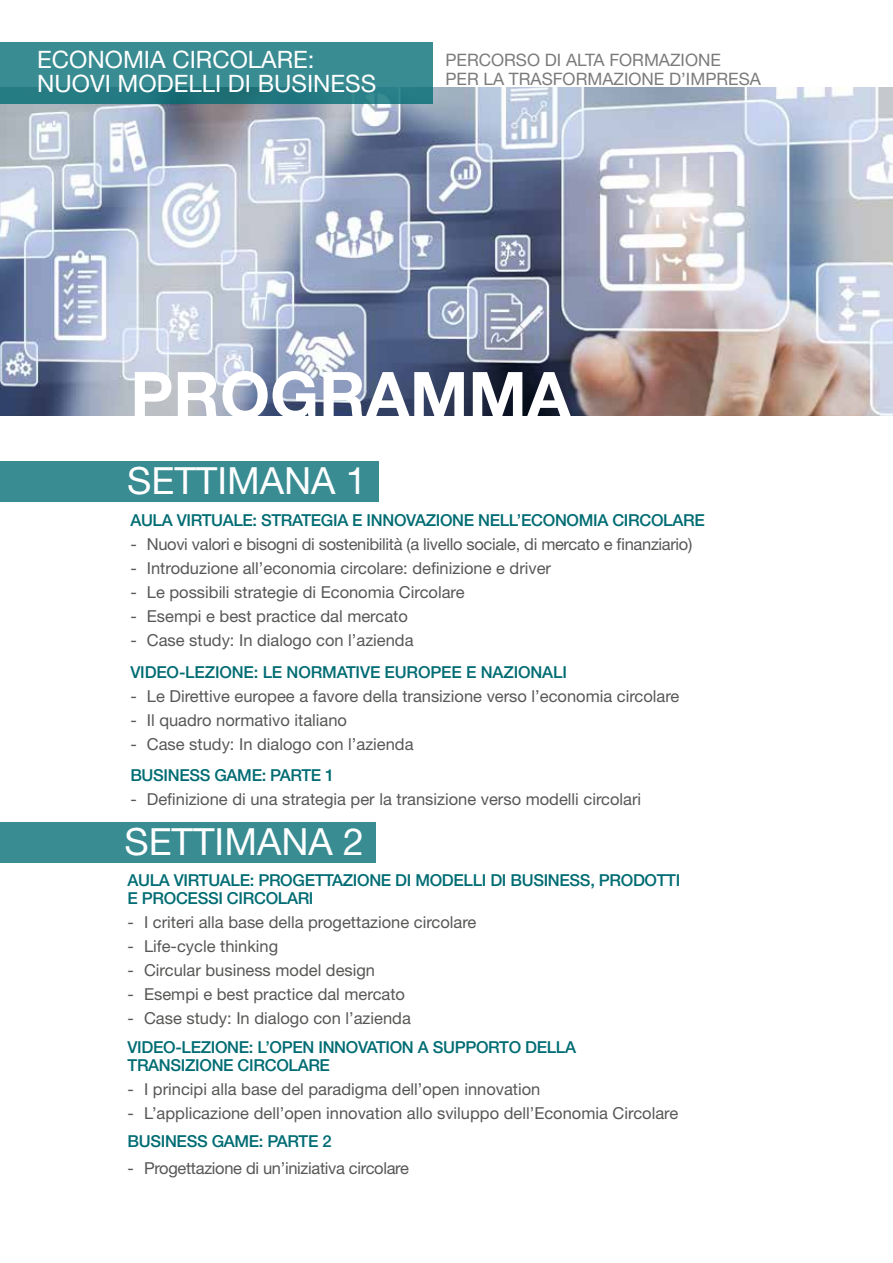
<style>
.page{position:relative;width:893px;height:1263px;background:#fff}
.page>*{position:absolute;margin:0;border:0;box-sizing:border-box;transform-origin:0 0}
.t1{font:700 64.5px "Helvetica Neue LT Std";color:#fff}
.t2{font:37.5px "Helvetica Neue LT Std";color:#fff}
.t3{font:24px/24px "Helvetica Neue LT Std";color:#fff}
.t4{font:17.1px/18.1px "Helvetica Neue LT Std";color:#7c7b7b}
.t5{font:16.5px "Helvetica Neue LT Std";color:#575756}
.t6{font:500 16.5px/18px "Helvetica Neue LT Std";letter-spacing:-.02em;color:#006c73}
.t7{font:16.5px "Helvetica Neue LT Std";letter-spacing:-.02em;color:#575756}
</style>
<div class="page">
<img style="left:0;top:88px;width:893px;height:328px">
<div style="left:0;top:461px;width:378px;height:41px;background:#398c92"></div>
<div style="left:0;top:822px;width:376px;height:41px;background:#398c92"></div>
<svg style="left:0;top:43px;width:433px;height:61px;background:#32868d"></svg>
<h3 class="t3" style="left:37px;top:47px;width:341px">ECONOMIA CIRCOLARE:<br>NUOVI MODELLI DI BUSINESS</h3>
<p class="t4" style="left:445px;top:51px;width:317px">PERCORSO DI ALTA FORMAZIONE<br>PER LA TRASFORMAZIONE D’IMPRESA</p>
<h1 class="t1" style="left:130px;top:355px;width:442px">PROGRAMMA</h1>
<h2 class="t2" style="left:127px;top:459px;width:241px">SETTIMANA 1</h2>
<p class="t6" style="left:130px;top:511px;width:576px">AULA VIRTUALE: STRATEGIA E INNOVAZIONE NELL’ECONOMIA CIRCOLARE</p>
<p class="t7" style="left:130px;top:535px;width:564px">- Nuovi valori e bisogni di sostenibilità (a livello sociale, di mercato e finanziario)</p>
<p class="t5" style="left:130px;top:559px;width:422px">- Introduzione all’economia circolare: definizione e driver</p>
<p class="t5" style="left:130px;top:583px;width:336px">- Le possibili strategie di Economia Circolare</p>
<p class="t5" style="left:130px;top:607px;width:279px">- Esempi e best practice dal mercato</p>
<p class="t5" style="left:130px;top:631px;width:285px">- Case study: In dialogo con l’azienda</p>
<p class="t6" style="left:130px;top:663px;width:438px">VIDEO-LEZIONE: LE NORMATIVE EUROPEE E NAZIONALI</p>
<p class="t5" style="left:130px;top:686px;width:551px">- Le Direttive europee a favore della transizione verso l’economia circolare</p>
<p class="t5" style="left:130px;top:710px;width:218px">- Il quadro normativo italiano</p>
<p class="t5" style="left:130px;top:734px;width:285px">- Case study: In dialogo con l’azienda</p>
<p class="t6" style="left:130px;top:766px;width:205px">BUSINESS GAME: PARTE 1</p>
<p class="t5" style="left:130px;top:790px;width:512px">- Definizione di una strategia per la transizione verso modelli circolari</p>
<h2 class="t2" style="left:124px;top:820px;width:241px">SETTIMANA 2</h2>
<p class="t6" style="left:128px;top:871px;width:554px">AULA VIRTUALE: PROGETTAZIONE DI MODELLI DI BUSINESS, PRODOTTI<br>E PROCESSI CIRCOLARI</p>
<p class="t5" style="left:128px;top:913px;width:350px">- I criteri alla base della progettazione circolare</p>
<p class="t5" style="left:128px;top:937px;width:152px">- Life-cycle thinking</p>
<p class="t5" style="left:128px;top:961px;width:249px">- Circular business model design</p>
<p class="t5" style="left:128px;top:985px;width:279px">- Esempi e best practice dal mercato</p>
<p class="t5" style="left:128px;top:1009px;width:285px">- Case study: In dialogo con l’azienda</p>
<p class="t6" style="left:128px;top:1038px;width:450px">VIDEO-LEZIONE: L’OPEN INNOVATION A SUPPORTO DELLA<br>TRANSIZIONE CIRCOLARE</p>
<p class="t5" style="left:128px;top:1079px;width:414px">- I principi alla base del paradigma dell’open innovation</p>
<p class="t5" style="left:128px;top:1103px;width:552px">- L’applicazione dell’open innovation allo sviluppo dell’Economia Circolare</p>
<p class="t6" style="left:128px;top:1132px;width:205px">BUSINESS GAME: PARTE 2</p>
<p class="t7" style="left:128px;top:1159px;width:283px">- Progettazione di un’iniziativa circolare</p>
</div>
